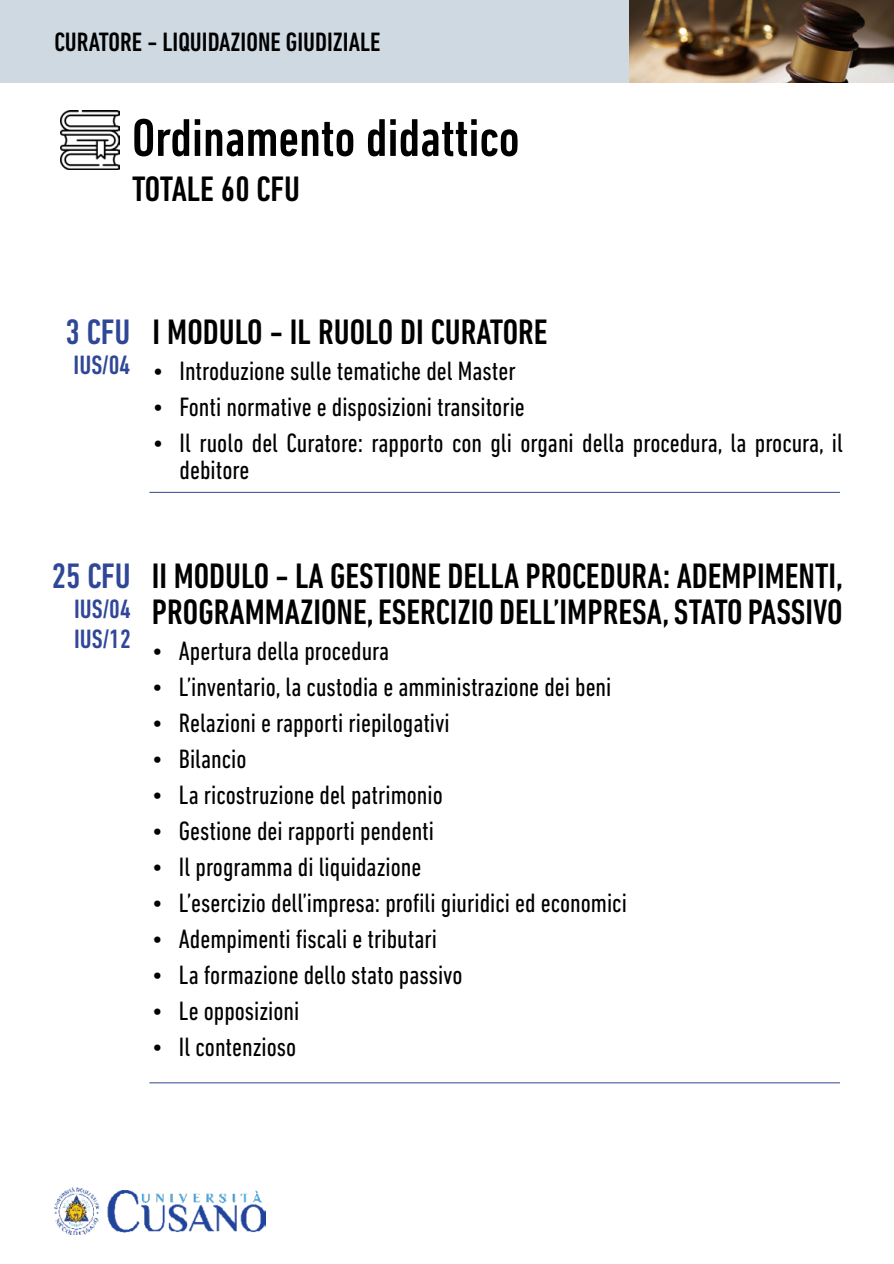
<style>
.page{position:relative;width:894px;height:1264px;background:#fff}
.page>*{position:absolute;margin:0;border:0;box-sizing:border-box;transform-origin:0 0}
.t1{font:500 condensed 54px "DIN Next LT Pro";color:#000}
.t2{font:500 condensed 36px/36px "DIN Next LT Pro";color:#000}
.t3{font:500 condensed 36px "DIN Next LT Pro";color:#2f4796}
.t4{font:condensed 27px/27px "DIN Next LT Pro";color:#000}
.t5{font:500 condensed 27px "DIN Next LT Pro";color:#000}
.t6{font:500 condensed 27px "DIN Next LT Pro";color:#2f4796}
</style>
<div class="page">
<img style="left:54px;top:1187px;width:211px;height:47px">
<div style="left:0;top:0;width:893px;height:83px;background:#ced9e2"></div>
<img style="left:60px;top:111px;width:59px;height:58px">
<hr style="left:149px;top:1082px;width:690px;height:1px;background:#304696">
<hr style="left:149px;top:492px;width:690px;height:1px;background:#304696">
<img style="left:630px;top:0;width:263px;height:83px">
<p class="t5" style="left:54px;top:26px;width:327px">CURATORE - LIQUIDAZIONE GIUDIZIALE</p>
<p class="t1" style="left:132px;top:107px;width:389px">Ordinamento didattico</p>
<p class="t2" style="left:132px;top:171px;width:169px">TOTALE 60 CFU</p>
<p class="t3" style="left:66px;top:312px;width:66px">3 CFU</p>
<p class="t6" style="left:74px;top:350px;width:58px">IUS/04</p>
<p class="t2" style="left:153px;top:314px;width:396px">I MODULO - IL RUOLO DI CURATORE</p>
<p class="t4" style="left:153px;top:357px;width:364px">• Introduzione sulle tematiche del Master</p>
<p class="t4" style="left:153px;top:393px;width:374px">• Fonti normative e disposizioni transitorie</p>
<p class="t4" style="left:180px;top:429px;width:665px;text-indent:-27px">• Il ruolo del Curatore: rapporto con gli organi della procedura, la procura, il debitore</p>
<p class="t3" style="left:52px;top:555px;width:81px">25 CFU</p>
<p class="t6" style="left:74px;top:593px;width:58px">IUS/04</p>
<p class="t6" style="left:74px;top:623px;width:58px">IUS/12</p>
<p class="t2" style="left:152px;top:557px;width:692px">II MODULO - LA GESTIONE DELLA PROCEDURA: ADEMPIMENTI,<br>PROGRAMMAZIONE, ESERCIZIO DELL’IMPRESA, STATO PASSIVO</p>
<p class="t4" style="left:152px;top:637px;width:239px">• Apertura della procedura</p>
<p class="t4" style="left:152px;top:673px;width:461px">• L’inventario, la custodia e amministrazione dei beni</p>
<p class="t4" style="left:152px;top:709px;width:299px">• Relazioni e rapporti riepilogativi</p>
<p class="t4" style="left:152px;top:745px;width:96px">• Bilancio</p>
<p class="t4" style="left:152px;top:781px;width:292px">• La ricostruzione del patrimonio</p>
<p class="t4" style="left:152px;top:817px;width:283px">• Gestione dei rapporti pendenti</p>
<p class="t4" style="left:152px;top:853px;width:271px">• Il programma di liquidazione</p>
<p class="t4" style="left:152px;top:889px;width:476px">• L’esercizio dell’impresa: profili giuridici ed economici</p>
<p class="t4" style="left:152px;top:925px;width:286px">• Adempimenti fiscali e tributari</p>
<p class="t4" style="left:152px;top:961px;width:312px">• La formazione dello stato passivo</p>
<p class="t4" style="left:152px;top:997px;width:149px">• Le opposizioni</p>
<p class="t4" style="left:152px;top:1033px;width:146px">• Il contenzioso</p>
</div>
